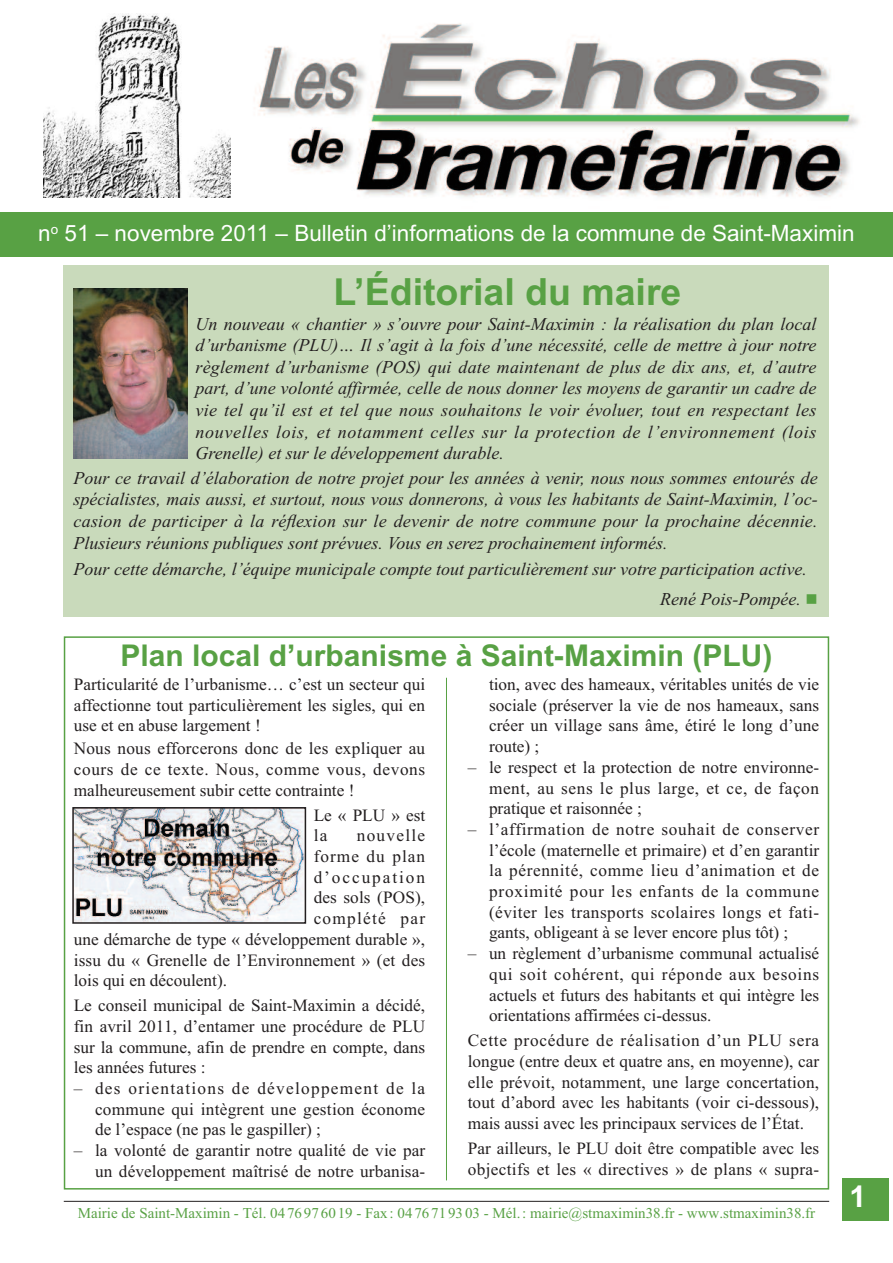
<style>
.page{position:relative;width:893px;height:1263px;background:#fff}
.page>*{position:absolute;margin:0;border:0;box-sizing:border-box;transform-origin:0 0}
.t1{font:700 37.5px "Arial";color:#58a144}
.t2{font:700 30px "Arial";color:#58a144}
.t3{font:700 30px "Arial";color:#fff}
.t4{font:22.5px "Arial";color:#fff}
.t5{font:italic 18px/21.6px "Times New Roman";color:#231f20;text-align:justify}
.t6{font:17.25px/20.7px "Times New Roman";color:#231f20;text-align:justify}
.t7{font:17.25px "Times New Roman";letter-spacing:.075em;color:#231f20}
.t8{font:17.25px "Times New Roman";letter-spacing:.115em;color:#231f20}
.t9{font:17.25px "Times New Roman";letter-spacing:.06em;color:#231f20}
.t10{font:15px "Times New Roman";color:#58a144}
</style>
<div class="page">
<div style="left:842px;top:1178px;width:47px;height:42px;background:#58a144"></div>
<img style="left:243px;top:23px;width:650px;height:190px">
<div style="left:0;top:213px;width:893px;height:44px;background:#58a144"></div>
<img style="left:44px;top:14px;width:187px;height:183px">
<div style="left:64px;top:265px;width:765px;height:352px;background:#c9dabb"></div>
<hr style="left:64px;top:1201px;width:765px;height:1px;background:#231f20">
<img style="left:74px;top:288px;width:113px;height:170px">
<hr style="left:446px;top:678px;width:1px;height:502px;background:#58a144">
<img style="left:75px;top:810px;width:228px;height:111px">
<div style="left:72px;top:807px;width:234px;height:117px;border:2px solid #231f20"></div>
<h3 class="t4" style="left:38px;top:220px;width:818px">n<sup>o</sup> 51 – novembre 2011 – Bulletin d’informations de la commune de Saint-Maximin</h3>
<h1 class="t1" style="left:333px;top:270px;width:349px">L’Éditorial du maire</h1>
<p class="t5" style="left:196px;top:313px;width:622px">Un nouveau « chantier » s’ouvre pour Saint-Maximin : la réalisation du plan local d’urbanisme (PLU)… Il s’agit à la fois d’une nécessité, celle de mettre à jour notre règlement d’urbanisme (POS) qui date maintenant de plus de dix ans, et, d’autre part, d’une volonté affirmée, celle de nous donner les moyens de garantir un cadre de vie tel qu’il est et tel que nous souhaitons le voir évoluer, tout en respectant les nouvelles lois, et notamment celles sur la protection de l’environnement (lois Grenelle) et sur le développement durable.</p>
<p class="t5" style="left:74px;top:467px;width:746px">Pour ce travail d’élaboration de notre projet pour les années à venir, nous nous sommes entourés de spécialistes, mais aussi, et surtout, nous vous donnerons, à vous les habitants de Saint-Maximin, l’oc&shy;casion de participer à la réflexion sur le devenir de notre commune pour la prochaine décennie.<br>Plusieurs réunions publiques sont prévues. Vous en serez prochainement informés.</p>
<p class="t5" style="left:660px;top:553px;width:148px;line-height:30.3px;text-indent:-587px">Pour cette démarche, l’équipe municipale compte tout particulièrement sur votre participation active.<br>René Pois-Pompée.</p>
<h2 class="t2" style="left:121px;top:638px;width:653px">Plan local d’urbanisme à Saint-Maximin (PLU)</h2>
<p class="t6" style="left:74px;top:674px;width:353px">Particularité de l’urbanisme… c’est un secteur qui affectionne tout particulièrement les sigles, qui en use et en abuse largement !</p>
<p class="t6" style="left:74px;top:738px;width:353px">Nous nous efforcerons donc de les expliquer au cours de ce texte. Nous, comme vous, devons malheureusement subir cette contrainte !</p>
<p class="t6" style="left:314px;top:804px;width:113px">Le « PLU » est la</p>
<p class="t7" style="left:357px;top:825px;width:70px">nouvelle</p>
<p class="t9" style="left:314px;top:846px;width:113px">forme du plan</p>
<p class="t8" style="left:314px;top:867px;width:113px">d’occupation</p>
<p class="t6" style="left:314px;top:887px;width:113px">des sols (POS),</p>
<p class="t7" style="left:314px;top:908px;width:113px">complété par</p>
<p class="t6" style="left:74px;top:928px;width:353px">une démarche de type « développement durable »,</p>
<p class="t6" style="left:74px;top:949px;width:353px">issu du « Grenelle de l’Environnement » (et des</p>
<p class="t6" style="left:74px;top:970px;width:155px">lois qui en découlent).</p>
<p class="t6" style="left:74px;top:995px;width:353px">Le conseil municipal de Saint-Maximin a décidé, fin avril 2011, d’entamer une procédure de PLU sur la commune, afin de prendre en compte, dans les années futures :</p>
<p class="t6" style="left:95px;top:1078px;width:332px;text-indent:-21px">– des orientations de développement de la commune qui intègrent une gestion économe de l’espace (ne pas le gaspiller) ;</p>
<p class="t6" style="left:74px;top:1140px;width:353px;text-align:right">– la volonté de garantir notre qualité de vie par un développement maîtrisé de notre urbanisa-</p>
<p class="t6" style="left:489px;top:674px;width:332px">tion, avec des hameaux, véritables unités de vie sociale (préserver la vie de nos hameaux, sans créer un village sans âme, étiré le long d’une route) ;</p>
<p class="t6" style="left:489px;top:756px;width:332px;text-indent:-21px">– le respect et la protection de notre environne&shy;ment, au sens le plus large, et ce, de façon pratique et raisonnée ;</p>
<p class="t6" style="left:489px;top:818px;width:332px;text-indent:-21px">– l’affirmation de notre souhait de conserver l’école (maternelle et primaire) et d’en garantir la pérennité, comme lieu d’animation et de proximité pour les enfants de la commune (éviter les transports scolaires longs et fati&shy;gants, obligeant à se lever encore plus tôt) ;</p>
<p class="t6" style="left:489px;top:943px;width:332px;text-indent:-21px">– un règlement d’urbanisme communal actualisé qui soit cohérent, qui réponde aux besoins actuels et futurs des habitants et qui intègre les orientations affirmées ci-dessus.</p>
<p class="t6" style="left:468px;top:1030px;width:353px">Cette procédure de réalisation d’un PLU sera longue (entre deux et quatre ans, en moyenne), car elle prévoit, notamment, une large concertation, tout d’abord avec les habitants (voir ci-dessous), mais aussi avec les principaux services de l’État.</p>
<p class="t6" style="left:468px;top:1138px;width:353px">Par ailleurs, le PLU doit être compatible avec les objectifs et les « directives » de plans « supra-</p>
<p class="t10" style="left:78px;top:1204px;width:739px">Mairie de Saint-Maximin - Tél. 047697 6019 - Fax: 04 76 71 9303 - Mél.: mairie@stmaximin38.fr - www.stmaximin38.fr</p>
<h2 class="t3" style="left:849px;top:1179px;width:18px">1</h2>
</div>
